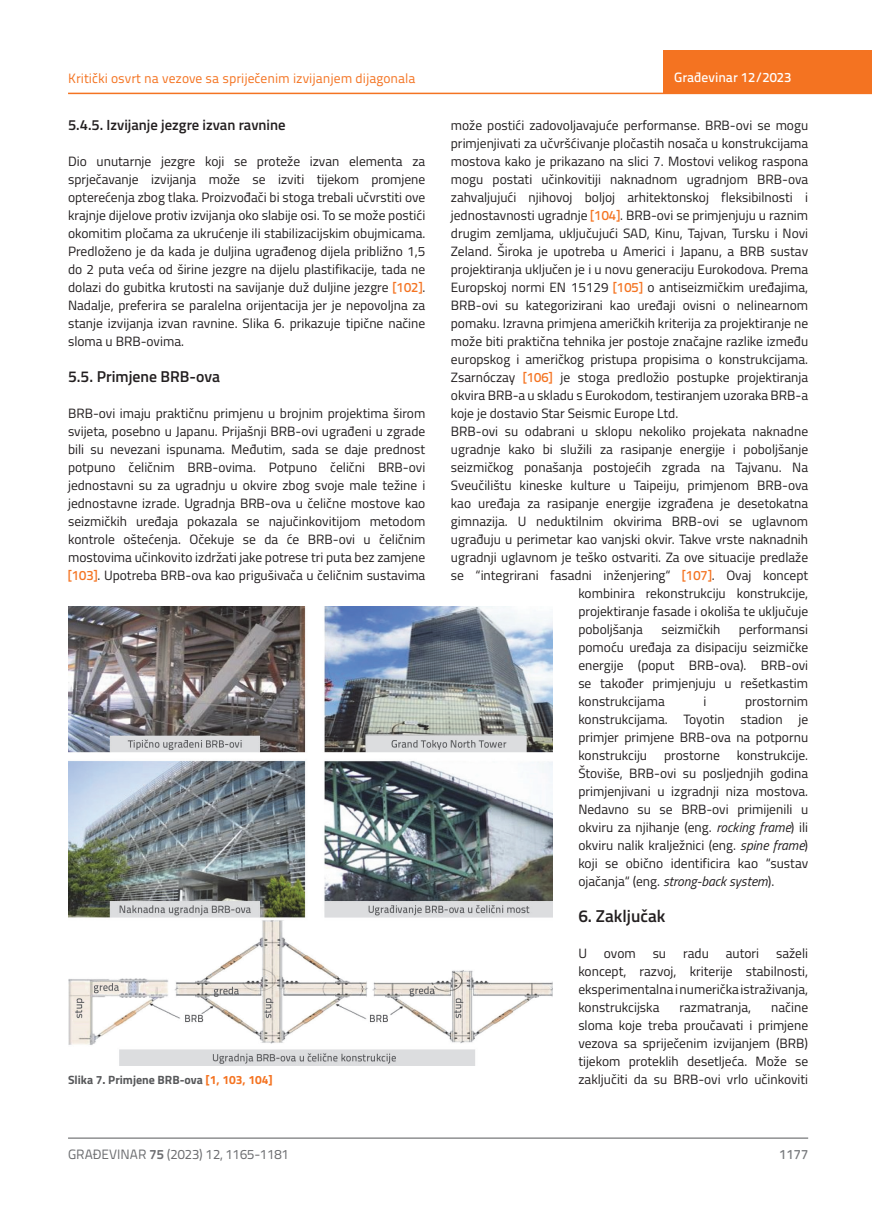
<style>
.page{position:relative;width:872px;height:1212px;background:#fff}
.page>*{position:absolute;margin:0;border:0;box-sizing:border-box;transform-origin:0 0}
.t1{font:600 17.25px "Titillium";color:#231f20}
.t2{font:600 15.75px "Titillium";color:#231f20}
.t3{font:600 14.7px "Titillium";color:#231f20}
.t4{font:13.5px/18px "Titillium";color:#231f20;text-align:justify}
.t5{font:13.5px "Titillium Text 22 L";color:#f47321}
.t6{font:13.5px "Titillium Text 22 L";color:#6c6d70}
.t7{font:500 13.5px "Titillium Text 22 L";color:#fff}
.t8{font:500 13.5px "Titillium Text 22 L";color:#787a7d}
.t9{font:700 12px "Titillium";color:#57585a}
.s1{font-family:"Titillium Text 22 L";font-weight:500;color:#f47321}
.s2{font-style:italic}
.s3{color:#f47321}
.s4{font-weight:700}
</style>
<div class="page">
<hr style="left:68px;top:93px;width:804px;height:1px;background:#f47321">
<div style="left:663px;top:50px;width:209px;height:44px;background:#f47321"></div>
<hr style="left:68px;top:1138px;width:740px;height:1px;background:#57585a">
<img style="left:68px;top:606px;width:485px;height:460px">
<p class="t5" style="left:68px;top:68px;width:349px">Kritički osvrt na vezove sa spriječenim izvijanjem dijagonala</p>
<p class="t3" style="left:68px;top:113px;width:219px">5.4.5. Izvijanje jezgre izvan ravnine</p>
<p class="t4" style="left:68px;top:151px;width:359px">Dio unutarnje jezgre koji se proteže izvan elementa za sprječavanje izvijanja može se izviti tijekom promjene opterećenja zbog tlaka. Proizvođači bi stoga trebali učvrstiti ove krajnje dijelove protiv izvijanja oko slabije osi. To se može postići okomitim pločama za ukrućenje ili stabilizacijskim obujmicama.<br>Predloženo je da kada je duljina ugrađenog dijela približno 1,5 do 2 puta veća od širine jezgre na dijelu plastifikacije, tada ne dolazi do gubitka krutosti na savijanje duž duljine jezgre <span class="s1">[102]</span>.<br>Nadalje, preferira se paralelna orijentacija jer je nepovoljna za stanje izvijanja izvan ravnine. Slika 6. prikazuje tipične načine sloma u BRB-ovima.</p>
<p class="t2" style="left:68px;top:364px;width:153px">5.5. Primjene BRB-ova</p>
<p class="t4" style="left:68px;top:403px;width:359px">BRB-ovi imaju praktičnu primjenu u brojnim projektima širom svijeta, posebno u Japanu. Prijašnji BRB-ovi ugrađeni u zgrade bili su nevezani ispunama. Međutim, sada se daje prednost potpuno čeličnim BRB-ovima. Potpuno čelični BRB-ovi jednostavni su za ugradnju u okvire zbog svoje male težine i jednostavne izrade. Ugradnja BRB-ova u čelične mostove kao seizmičkih uređaja pokazala se najučinkovitijom metodom kontrole oštećenja. Očekuje se da će BRB-ovi u čeličnim mostovima učinkovito izdržati jake potrese tri puta bez zamjene <span class="s1">[103]</span>. Upotreba BRB-ova kao prigušivača u čeličnim sustavima</p>
<p class="t7" style="left:674px;top:67px;width:118px">Građevinar 12/2023</p>
<p class="t4" style="left:451px;top:115px;width:359px">može postići zadovoljavajuće performanse. BRB-ovi se mogu</p>
<p class="t4" style="left:451px;top:133px;width:359px">primjenjivati za učvršćivanje pločastih nosača u konstrukcijama</p>
<p class="t4" style="left:451px;top:151px;width:359px">mostova kako je prikazano na slici 7. Mostovi velikog raspona</p>
<p class="t4" style="left:451px;top:169px;width:359px">mogu postati učinkovitiji naknadnom ugradnjom BRB-ova</p>
<p class="t4" style="left:451px;top:187px;width:359px">zahvaljujući njihovoj boljoj arhitektonskoj fleksibilnosti i</p>
<p class="t4" style="left:451px;top:205px;width:359px">jednostavnosti ugradnje <span class="s1">[104]</span>. BRB-ovi se primjenjuju u raznim</p>
<p class="t4" style="left:451px;top:223px;width:359px">drugim zemljama, uključujući SAD, Kinu, Tajvan, Tursku i Novi</p>
<p class="t4" style="left:451px;top:241px;width:359px">Zeland. Široka je upotreba u Americi i Japanu, a BRB sustav</p>
<p class="t4" style="left:451px;top:259px;width:359px">projektiranja uključen je i u novu generaciju Eurokodova. Prema</p>
<p class="t4" style="left:451px;top:277px;width:359px">Europskoj normi EN 15129 <span class="s1">[105]</span> o antiseizmičkim uređajima,</p>
<p class="t4" style="left:451px;top:295px;width:359px">BRB-ovi su kategorizirani kao uređaji ovisni o nelinearnom</p>
<p class="t4" style="left:451px;top:313px;width:359px">pomaku. Izravna primjena američkih kriterija za projektiranje ne</p>
<p class="t4" style="left:451px;top:331px;width:359px">može biti praktična tehnika jer postoje značajne razlike između</p>
<p class="t4" style="left:451px;top:349px;width:359px">europskog i američkog pristupa propisima o konstrukcijama.</p>
<p class="t4" style="left:451px;top:367px;width:359px">Zsarnóczay <span class="s1">[106]</span> je stoga predložio postupke projektiranja</p>
<p class="t4" style="left:451px;top:385px;width:359px">okvira BRB-a u skladu s Eurokodom, testiranjem uzoraka BRB-a</p>
<p class="t4" style="left:451px;top:403px;width:229px">koje je dostavio Star Seismic Europe Ltd.</p>
<p class="t4" style="left:451px;top:421px;width:359px">BRB-ovi su odabrani u sklopu nekoliko projekata naknadne</p>
<p class="t4" style="left:451px;top:439px;width:359px">ugradnje kako bi služili za rasipanje energije i poboljšanje</p>
<p class="t4" style="left:451px;top:457px;width:359px">seizmičkog ponašanja postojećih zgrada na Tajvanu. Na</p>
<p class="t4" style="left:451px;top:475px;width:359px">Sveučilištu kineske kulture u Taipeiju, primjenom BRB-ova</p>
<p class="t4" style="left:451px;top:493px;width:359px">kao uređaja za rasipanje energije izgrađena je desetokatna</p>
<p class="t4" style="left:451px;top:511px;width:359px">gimnazija. U neduktilnim okvirima BRB-ovi se uglavnom</p>
<p class="t4" style="left:451px;top:529px;width:359px">ugrađuju u perimetar kao vanjski okvir. Takve vrste naknadnih</p>
<p class="t4" style="left:451px;top:547px;width:359px">ugradnji uglavnom je teško ostvariti. Za ove situacije predlaže</p>
<p class="t4" style="left:451px;top:565px;width:359px">se “integrirani fasadni inženjering“ <span class="s1">[107]</span>. Ovaj koncept</p>
<p class="t4" style="left:578px;top:583px;width:231px">kombinira rekonstrukciju konstrukcije,</p>
<p class="t4" style="left:578px;top:601px;width:231px">projektiranje fasade i okoliša te uključuje</p>
<p class="t4" style="left:578px;top:619px;width:66px">poboljšanja</p>
<p class="t4" style="left:661px;top:619px;width:60px">seizmičkih</p>
<p class="t4" style="left:578px;top:619px;width:231px;text-indent:160px">performansi pomoću uređaja za disipaciju seizmičke energije (poput BRB-ova). BRB-ovi se također primjenjuju u rešetkastim konstrukcijama</p>
<p class="t4" style="left:578px;top:691px;width:231px;text-indent:167px">prostornim konstrukcijama. Toyotin stadion je primjer primjene BRB-ova na potpornu konstrukciju</p>
<p class="t4" style="left:703px;top:691px;width:4px">i</p>
<p class="t4" style="left:578px;top:745px;width:231px;text-indent:158px">konstrukcije.<br>Štoviše, BRB-ovi su posljednjih godina primjenjivani u izgradnji niza mostova.<br>Nedavno su se BRB-ovi primijenili u okviru za njihanje (eng. <span class="s2">rocking frame</span>) ili okviru nalik kralježnici (eng. <span class="s2">spine frame</span>) koji se obično identificira kao “sustav ojačanja“ (eng. <span class="s2">strong-back system</span>).</p>
<p class="t1" style="left:578px;top:903px;width:89px">6. Zaključak</p>
<p class="t4" style="left:578px;top:944px;width:10px">U</p>
<p class="t4" style="left:604px;top:944px;width:33px">ovom</p>
<p class="t4" style="left:652px;top:944px;width:15px">su</p>
<p class="t4" style="left:683px;top:944px;width:27px">radu</p>
<p class="t4" style="left:725px;top:944px;width:35px">autori</p>
<p class="t4" style="left:664px;top:745px;width:57px">prostorne</p>
<p class="t4" style="left:578px;top:944px;width:231px;text-indent:198px">saželi koncept, razvoj, kriterije stabilnosti, eksperimentalna i numerička istraživanja, konstrukcijska</p>
<p class="t4" style="left:578px;top:998px;width:231px;text-indent:193px">načine sloma koje treba proučavati i primjene vezova sa spriječenim izvijanjem (BRB) tijekom proteklih desetljeća. Može se</p>
<p class="t4" style="left:679px;top:998px;width:73px">razmatranja,</p>
<p class="t9" style="left:68px;top:1071px;width:206px">Slika 7. Primjene BRB-ova <span class="s3">[1, 103, 104]</span></p>
<p class="t4" style="left:578px;top:1070px;width:231px">zaključiti da su BRB-ovi vrlo učinkoviti</p>
<p class="t6" style="left:68px;top:1144px;width:222px">GRAĐEVINAR <span class="s4">75</span> (2023) 12, 1165-1181</p>
<p class="t8" style="left:779px;top:1144px;width:30px">1177</p>
</div>
